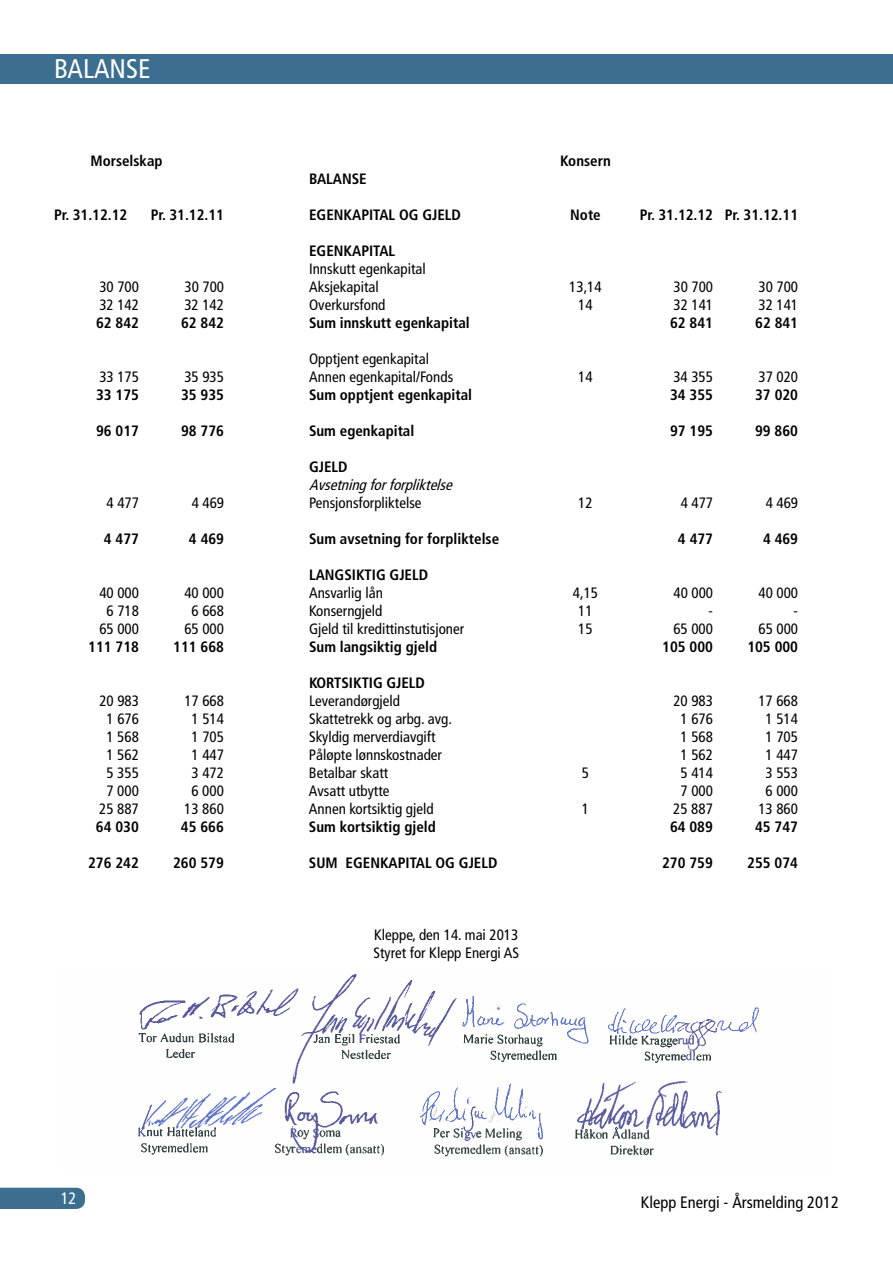
<style>
.page{position:relative;width:893px;height:1263px;background:#fff}
.page>*{position:absolute;margin:0;border:0;box-sizing:border-box;transform-origin:0 0}
.t1{font:condensed 27px "Frutiger";color:#fff}
.t2{font:condensed 16.5px "Frutiger";color:#000}
.t3{font:condensed 16.5px "Frutiger";color:#fff}
.t4{font:condensed 15px/18px "Frutiger";color:#000}
.t5{font:700 condensed 15px "Frutiger";color:#000}
.t6{font:italic condensed 15px "Frutiger";color:#000}
</style>
<div class="page">
<div style="left:0;top:54px;width:893px;height:30px;background:#3b6e8f"></div>
<div style="left:0;top:1188px;width:85px;height:21px;background:#3b6e8f"></div>
<img style="left:139px;top:974px;width:297px;height:180px">
<img style="left:417px;top:996px;width:341px;height:146px">
<img style="left:146px;top:1089px;width:129px;height:41px">
<img style="left:433px;top:1129px;width:109px;height:28px">
<img style="left:461px;top:1034px;width:96px;height:28px">
<img style="left:138px;top:1127px;width:78px;height:28px">
<img style="left:609px;top:1035px;width:101px;height:31px">
<img style="left:314px;top:1034px;width:86px;height:28px">
<img style="left:573px;top:1127px;width:80px;height:28px">
<img style="left:274px;top:1131px;width:109px;height:25px">
<img style="left:138px;top:1033px;width:95px;height:25px">
<h1 class="t1" style="left:54px;top:53px;width:98px">BALANSE</h1>
<p class="t5" style="left:91px;top:152px;width:74px">Morselskap</p>
<p class="t5" style="left:560px;top:152px;width:52px">Konsern</p>
<p class="t5" style="left:309px;top:170px;width:59px">BALANSE</p>
<p class="t5" style="left:54px;top:206px;width:75px">Pr. 31.12.12</p>
<p class="t5" style="left:151px;top:206px;width:75px">Pr. 31.12.11</p>
<p class="t5" style="left:309px;top:206px;width:153px">EGENKAPITAL OG GJELD</p>
<p class="t5" style="left:570px;top:206px;width:32px">Note</p>
<p class="t5" style="left:640px;top:206px;width:160px">Pr. 31.12.12 Pr. 31.12.11</p>
<p class="t5" style="left:309px;top:242px;width:88px">EGENKAPITAL</p>
<p class="t4" style="left:309px;top:260px;width:118px">Innskutt egenkapital</p>
<p class="t4" style="left:99px;top:278px;width:41px">30 700</p>
<p class="t4" style="left:184px;top:278px;width:41px">30 700</p>
<p class="t4" style="left:309px;top:278px;width:71px">Aksjekapital</p>
<p class="t4" style="left:569px;top:278px;width:34px">13,14</p>
<p class="t4" style="left:673px;top:278px;width:41px">30 700</p>
<p class="t4" style="left:758px;top:278px;width:41px">30 700</p>
<p class="t4" style="left:99px;top:296px;width:41px">32 142</p>
<p class="t4" style="left:184px;top:296px;width:41px">32 142</p>
<p class="t4" style="left:309px;top:296px;width:78px">Overkursfond</p>
<p class="t4" style="left:578px;top:296px;width:16px">14</p>
<p class="t4" style="left:673px;top:296px;width:41px">32 141</p>
<p class="t4" style="left:758px;top:296px;width:41px">32 141</p>
<p class="t5" style="left:96px;top:314px;width:44px">62 842</p>
<p class="t5" style="left:181px;top:314px;width:44px">62 842</p>
<p class="t5" style="left:309px;top:314px;width:162px">Sum innskutt egenkapital</p>
<p class="t5" style="left:670px;top:314px;width:44px">62 841</p>
<p class="t5" style="left:755px;top:314px;width:44px">62 841</p>
<p class="t4" style="left:309px;top:350px;width:121px">Opptjent egenkapital</p>
<p class="t4" style="left:99px;top:368px;width:41px">33 175</p>
<p class="t4" style="left:184px;top:368px;width:41px">35 935</p>
<p class="t4" style="left:309px;top:368px;width:146px">Annen egenkapital/Fonds</p>
<p class="t4" style="left:578px;top:368px;width:16px">14</p>
<p class="t4" style="left:673px;top:368px;width:41px">34 355</p>
<p class="t4" style="left:758px;top:368px;width:41px">37 020</p>
<p class="t5" style="left:96px;top:386px;width:44px">33 175</p>
<p class="t5" style="left:181px;top:386px;width:44px">35 935</p>
<p class="t5" style="left:309px;top:386px;width:165px">Sum opptjent egenkapital</p>
<p class="t5" style="left:670px;top:386px;width:44px">34 355</p>
<p class="t5" style="left:755px;top:386px;width:44px">37 020</p>
<p class="t5" style="left:96px;top:422px;width:44px">96 017</p>
<p class="t5" style="left:181px;top:422px;width:44px">98 776</p>
<p class="t5" style="left:309px;top:422px;width:107px">Sum egenkapital</p>
<p class="t5" style="left:670px;top:422px;width:44px">97 195</p>
<p class="t5" style="left:755px;top:422px;width:44px">99 860</p>
<p class="t5" style="left:309px;top:458px;width:40px">GJELD</p>
<p class="t6" style="left:309px;top:476px;width:149px">Avsetningforforpliktelse</p>
<p class="t4" style="left:107px;top:494px;width:34px">4 477</p>
<p class="t4" style="left:192px;top:494px;width:34px">4 469</p>
<p class="t4" style="left:309px;top:494px;width:114px">Pensjonsforpliktelse</p>
<p class="t4" style="left:578px;top:494px;width:16px">12</p>
<p class="t4" style="left:681px;top:494px;width:34px">4 477</p>
<p class="t4" style="left:766px;top:494px;width:34px">4 469</p>
<p class="t5" style="left:104px;top:530px;width:37px">4 477</p>
<p class="t5" style="left:189px;top:530px;width:37px">4 469</p>
<p class="t5" style="left:309px;top:530px;width:192px">Sum avsetning for forpliktelse</p>
<p class="t5" style="left:678px;top:530px;width:37px">4 477</p>
<p class="t5" style="left:763px;top:530px;width:37px">4 469</p>
<p class="t5" style="left:309px;top:566px;width:121px">LANGSIKTIG GJELD</p>
<p class="t4" style="left:99px;top:584px;width:41px">40 000</p>
<p class="t4" style="left:184px;top:584px;width:41px">40 000</p>
<p class="t4" style="left:309px;top:584px;width:75px">Ansvarlig lån</p>
<p class="t4" style="left:573px;top:584px;width:27px">4,15</p>
<p class="t4" style="left:673px;top:584px;width:41px">40 000</p>
<p class="t4" style="left:758px;top:584px;width:41px">40 000</p>
<p class="t4" style="left:107px;top:602px;width:34px">6 718</p>
<p class="t4" style="left:192px;top:602px;width:34px">6 668</p>
<p class="t4" style="left:309px;top:602px;width:75px">Konserngjeld</p>
<p class="t4" style="left:578px;top:602px;width:16px">11</p>
<p class="t4" style="left:709px;top:602px;width:6px">-</p>
<p class="t4" style="left:794px;top:602px;width:6px">-</p>
<p class="t4" style="left:99px;top:620px;width:41px">65 000</p>
<p class="t4" style="left:184px;top:620px;width:41px">65 000</p>
<p class="t4" style="left:309px;top:620px;width:157px">Gjeld til kredittinstutisjoner</p>
<p class="t4" style="left:578px;top:620px;width:16px">15</p>
<p class="t4" style="left:673px;top:620px;width:41px">65 000</p>
<p class="t4" style="left:758px;top:620px;width:41px">65 000</p>
<p class="t5" style="left:88px;top:638px;width:52px">111 718</p>
<p class="t5" style="left:173px;top:638px;width:52px">111 668</p>
<p class="t5" style="left:309px;top:638px;width:130px">Sum langsiktig gjeld</p>
<p class="t5" style="left:662px;top:638px;width:52px">105 000</p>
<p class="t5" style="left:747px;top:638px;width:52px">105 000</p>
<p class="t5" style="left:309px;top:674px;width:117px">KORTSIKTIG GJELD</p>
<p class="t4" style="left:99px;top:692px;width:41px">20 983</p>
<p class="t4" style="left:184px;top:692px;width:41px">17 668</p>
<p class="t4" style="left:309px;top:692px;width:93px">Leverandørgjeld</p>
<p class="t4" style="left:673px;top:692px;width:41px">20 983</p>
<p class="t4" style="left:758px;top:692px;width:41px">17 668</p>
<p class="t4" style="left:107px;top:710px;width:34px">1 676</p>
<p class="t4" style="left:192px;top:710px;width:34px">1 514</p>
<p class="t4" style="left:309px;top:710px;width:144px">Skattetrekk og arbg. avg.</p>
<p class="t4" style="left:681px;top:710px;width:34px">1 676</p>
<p class="t4" style="left:766px;top:710px;width:34px">1 514</p>
<p class="t4" style="left:107px;top:728px;width:34px">1 568</p>
<p class="t4" style="left:192px;top:728px;width:34px">1 705</p>
<p class="t4" style="left:309px;top:728px;width:128px">Skyldig merverdiavgift</p>
<p class="t4" style="left:681px;top:728px;width:34px">1 568</p>
<p class="t4" style="left:766px;top:728px;width:34px">1 705</p>
<p class="t4" style="left:106px;top:746px;width:34px">1 562</p>
<p class="t4" style="left:192px;top:746px;width:34px">1 447</p>
<p class="t4" style="left:309px;top:746px;width:135px">Påløpte lønnskostnader</p>
<p class="t4" style="left:680px;top:746px;width:34px">1 562</p>
<p class="t4" style="left:766px;top:746px;width:34px">1 447</p>
<p class="t4" style="left:106px;top:764px;width:34px">5 355</p>
<p class="t4" style="left:192px;top:764px;width:34px">3 472</p>
<p class="t4" style="left:309px;top:764px;width:81px">Betalbar skatt</p>
<p class="t4" style="left:582px;top:764px;width:9px">5</p>
<p class="t4" style="left:680px;top:764px;width:34px">5 414</p>
<p class="t4" style="left:766px;top:764px;width:34px">3 553</p>
<p class="t4" style="left:106px;top:782px;width:34px">7 000</p>
<p class="t4" style="left:191px;top:782px;width:34px">6 000</p>
<p class="t4" style="left:309px;top:782px;width:82px">Avsatt utbytte</p>
<p class="t4" style="left:680px;top:782px;width:34px">7 000</p>
<p class="t4" style="left:766px;top:782px;width:34px">6 000</p>
<p class="t4" style="left:99px;top:800px;width:41px">25 887</p>
<p class="t4" style="left:184px;top:800px;width:41px">13 860</p>
<p class="t4" style="left:309px;top:800px;width:126px">Annen kortsiktig gjeld</p>
<p class="t4" style="left:582px;top:800px;width:9px">1</p>
<p class="t4" style="left:673px;top:800px;width:41px">25 887</p>
<p class="t4" style="left:758px;top:800px;width:41px">13 860</p>
<p class="t5" style="left:96px;top:818px;width:44px">64 030</p>
<p class="t5" style="left:181px;top:818px;width:44px">45 666</p>
<p class="t5" style="left:309px;top:818px;width:128px">Sum kortsiktig gjeld</p>
<p class="t5" style="left:670px;top:818px;width:44px">64 089</p>
<p class="t5" style="left:755px;top:818px;width:44px">45 747</p>
<p class="t5" style="left:88px;top:854px;width:52px">276 242</p>
<p class="t5" style="left:173px;top:854px;width:52px">260 579</p>
<p class="t5" style="left:309px;top:854px;width:190px">SUM EGENKAPITAL OG GJELD</p>
<p class="t5" style="left:662px;top:854px;width:52px">270 759</p>
<p class="t5" style="left:747px;top:854px;width:52px">255 074</p>
<p class="t4" style="left:373px;top:926px;width:147px">Kleppe, den 14. mai 2013<br>Styret for Klepp Energi AS</p>
<p class="t3" style="left:61px;top:1189px;width:17px">12</p>
<p class="t2" style="left:641px;top:1193px;width:200px">Klepp Energi - Årsmelding 2012</p>
</div>
